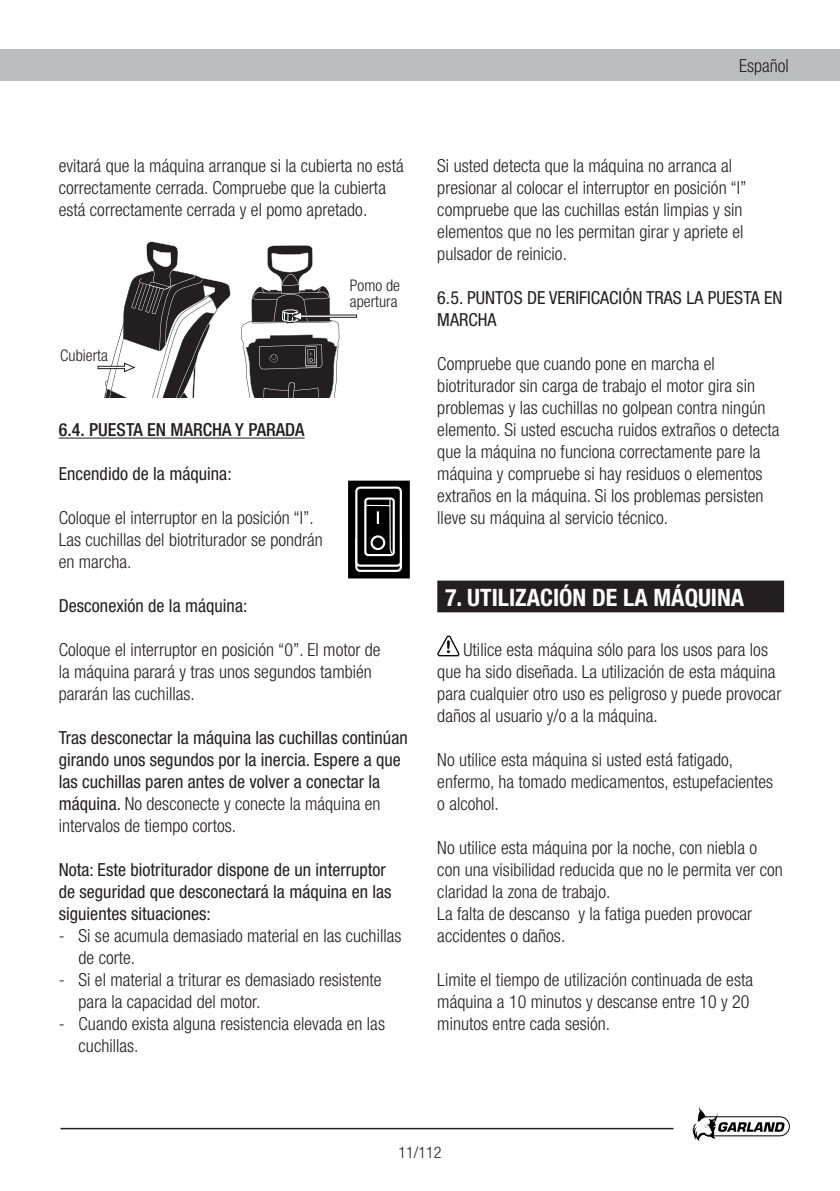
<style>
.page{position:relative;width:840px;height:1191px;background:#fff}
.page>*{position:absolute;margin:0;border:0;box-sizing:border-box;transform-origin:0 0}
.t1{font:700 condensed 24px "Helvetica Neue";color:#fff}
.t2{font:300 condensed 18px/22px "Helvetica Neue";color:#231f20}
.t3{font:condensed 18px/22px "Helvetica Neue";color:#231f20}
.t4{font:500 condensed 18px "Helvetica Neue";color:#231f20}
.t5{font:300 condensed 16px/16px "Helvetica Neue";color:#231f20}
.s1{font-weight:300}
</style>
<div class="page">
<div style="left:0;top:50px;width:839px;height:31px;background:#bcbdc0"></div>
<svg style="left:692px;top:1107px;width:97px;height:34px"></svg>
<hr style="left:60px;top:1127px;width:613px;height:2px;background:#231f20">
<hr style="left:59px;top:437px;width:245px;height:1px;background:#231f20">
<div style="left:438px;top:581px;width:344px;height:30px;background:#231f20"></div>
<div style="left:437px;top:580px;width:346px;height:32px;border:2px solid #231f20"></div>
<svg style="left:437px;top:636px;width:23px;height:21px"></svg>
<div style="left:348px;top:480px;width:61px;height:98px;background:#000;border:2px solid #000"></div>
<div style="left:355px;top:535px;width:46px;height:37px;border:2px solid #fff;border-radius:4px"></div>
<div style="left:356px;top:487px;width:44px;height:78px;background:#000;border-radius:4px"></div>
<div style="left:355px;top:486px;width:46px;height:81px;border:2px solid #fff;border-radius:4px"></div>
<svg style="left:364px;top:497px;width:31px;height:60px"></svg>
<svg style="left:241px;top:245px;width:116px;height:152px"></svg>
<svg style="left:97px;top:241px;width:133px;height:156px"></svg>
<p class="t2" style="left:738px;top:55px;width:51px">Español</p>
<p class="t2" style="left:59px;top:155px;width:346px">evitará que la máquina arranque si la cubierta no está correctamente cerrada. Compruebe que la cubierta está correctamente cerrada y el pomo apretado.</p>
<p class="t5" style="left:60px;top:347px;width:49px">Cubierta</p>
<p class="t5" style="left:349px;top:277px;width:52px">Pomo de apertura</p>
<p class="t4" style="left:59px;top:419px;width:247px">6.4. PUESTA EN MARCHA Y PARADA</p>
<p class="t3" style="left:59px;top:463px;width:174px">Encendido de la máquina:</p>
<p class="t2" style="left:59px;top:507px;width:265px">Coloque el interruptor en la posición “I”.<br>Las cuchillas del biotriturador se pondrán en marcha.</p>
<p class="t3" style="left:59px;top:595px;width:190px">Desconexión de la máquina:</p>
<p class="t2" style="left:59px;top:639px;width:323px">Coloque el interruptor en posición “0”. El motor de la máquina parará y tras unos segundos también pararán las cuchillas.</p>
<p class="t3" style="left:59px;top:727px;width:350px">Tras desconectar la máquina las cuchillas continúan girando unos segundos por la inercia. Espere a que las cuchillas paren antes de volver a conectar la máquina. <span class="s1">No desconecte y conecte la máquina en intervalos de tiempo cortos.</span></p>
<p class="t3" style="left:59px;top:859px;width:334px">Nota: Este biotriturador dispone de un interruptor de seguridad que desconectará la máquina en las siguientes situaciones:</p>
<p class="t2" style="left:79px;top:925px;width:324px;text-indent:-20px">- Si se acumula demasiado material en las cuchillas de corte.</p>
<p class="t2" style="left:79px;top:969px;width:304px;text-indent:-20px">- Si el material a triturar es demasiado resistente para la capacidad del motor.</p>
<p class="t2" style="left:79px;top:1012px;width:308px;text-indent:-20px">- Cuando exista alguna resistencia elevada en las cuchillas.</p>
<p class="t2" style="left:437px;top:154px;width:310px">Si usted detecta que la máquina no arranca al presionar al colocar el interruptor en posición “I” compruebe que las cuchillas están limpias y sin elementos que no les permitan girar y apriete el pulsador de reinicio.</p>
<p class="t3" style="left:437px;top:286px;width:346px">6.5. PUNTOS DE VERIFICACIÓN TRAS LA PUESTA EN<br>MARCHA</p>
<p class="t2" style="left:437px;top:352px;width:343px">Compruebe que cuando pone en marcha el biotriturador sin carga de trabajo el motor gira sin problemas y las cuchillas no golpean contra ningún elemento. Si usted escucha ruidos extraños o detecta que la máquina no funciona correctamente pare la máquina y compruebe si hay residuos o elementos extraños en la máquina. Si los problemas persisten lleve su máquina al servicio técnico.</p>
<h1 class="t1" style="left:445px;top:582px;width:300px">7. UTILIZACIÓN DE LA MÁQUINA</h1>
<p class="t2" style="left:437px;top:639px;width:345px;text-indent:26px">Utilice esta máquina sólo para los usos para los que ha sido diseñada. La utilización de esta máquina para cualquier otro uso es peligroso y puede provocar daños al usuario y/o a la máquina.</p>
<p class="t2" style="left:437px;top:749px;width:337px">No utilice esta máquina si usted está fatigado, enfermo, ha tomado medicamentos, estupefacientes o alcohol.</p>
<p class="t2" style="left:437px;top:837px;width:347px">No utilice esta máquina por la noche, con niebla o con una visibilidad reducida que no le permita ver con claridad la zona de trabajo.<br>La falta de descanso y la fatiga pueden provocar accidentes o daños.</p>
<p class="t2" style="left:437px;top:969px;width:317px">Limite el tiempo de utilización continuada de esta máquina a 10 minutos y descanse entre 10 y 20 minutos entre cada sesión.</p>
<p class="t5" style="left:398px;top:1144px;width:45px">11/112</p>
</div>
